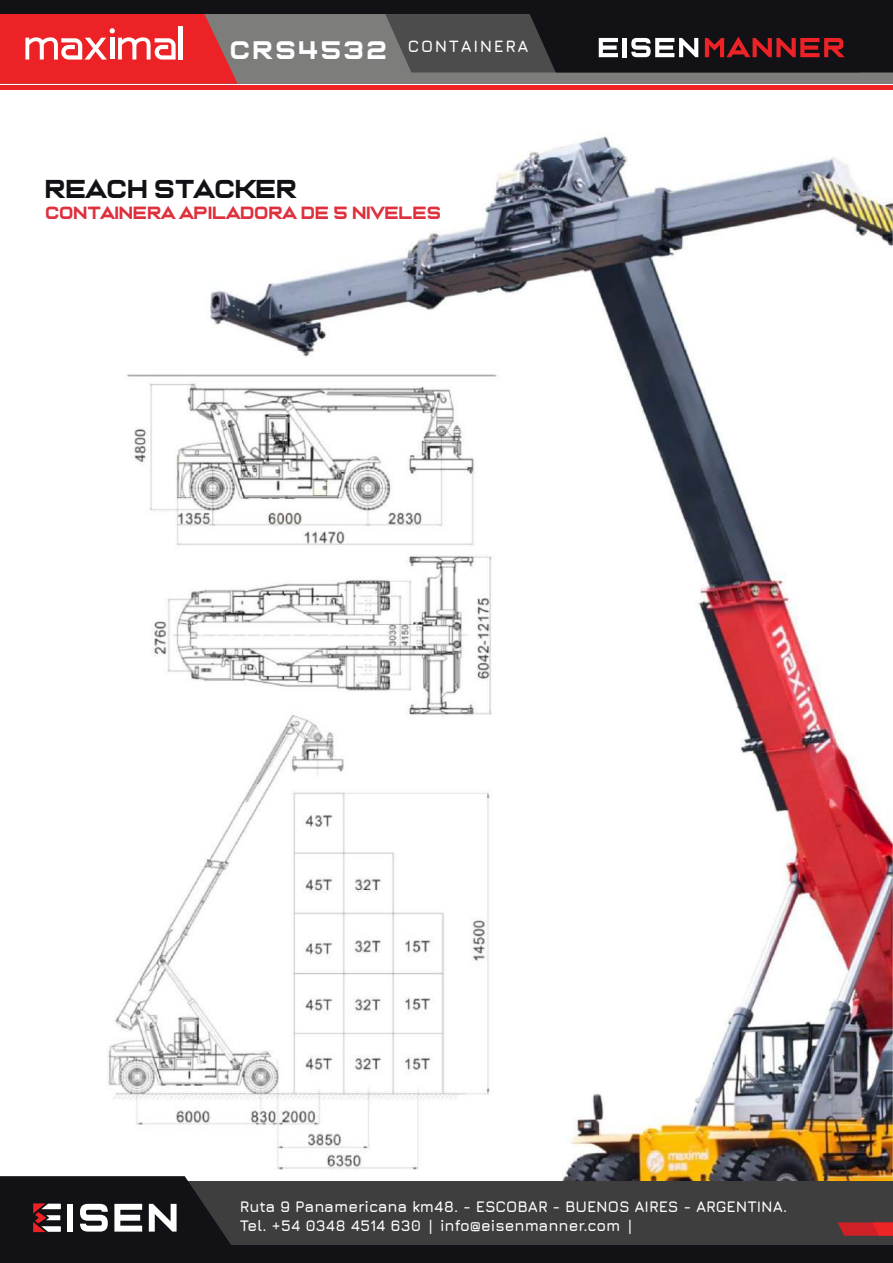
<style>
.page{position:relative;width:893px;height:1263px;background:#fff}
.page>*{position:absolute;margin:0;border:0;box-sizing:border-box;transform-origin:0 0}
.t1{font:26.25px "Casanova Scotia";color:#121115}
.t2{font:18px "Casanova Scotia";color:#de303d}
.t3{font:700 16.5px "Jura";letter-spacing:.1em;color:#fff}
.t4{font:700 15.3px/19.4px "Jura";color:#fff}
.s1{font-family:"Casanova Scotia";font-weight:400;font-size:25.8px}
.s2{font-family:"Century Gothic"}
</style>
<div class="page">
<div style="left:0;top:85px;width:893px;height:5px;background:#ec2226"></div>
<div style="left:0;top:0;width:893px;height:84px;background:#7d7d7c"></div>
<div style="left:0;top:0;width:893px;height:14px;background:#121115"></div>
<svg style="left:385px;top:14px;width:508px;height:58px;background:#382e30"></svg>
<svg style="left:0;top:14px;width:238px;height:70px;background:#e54043"></svg>
<img style="left:108px;top:136px;width:785px;height:1045px">
<div style="left:188px;top:1181px;width:705px;height:69px;background:#3e3e3f"></div>
<div style="left:0;top:1245px;width:893px;height:18px;background:#121115"></div>
<svg style="left:837px;top:1222px;width:56px;height:14px"></svg>
<svg style="left:0;top:1176px;width:239px;height:69px"></svg>
<p class="t3" style="left:231px;top:34px;width:299px"><span class="s1">CRS4532</span> CONTAINERA</p>
<h1 class="t1" style="left:46px;top:177px;width:253px">REACH STACKER</h1>
<p class="t2" style="left:46px;top:205px;width:397px">CONTAINERA APILADORA DE 5 NIVELES</p>
<p class="t4" style="left:240px;top:1196px;width:549px">Ruta 9 Panamericana km48. - ESCOBAR - BUENOS AIRES - ARGENTINA.<br>Tel. +54 0348 4514 630 <span class="s2">|</span> info@eisenmanner.com <span class="s2">|</span></p>
</div>
